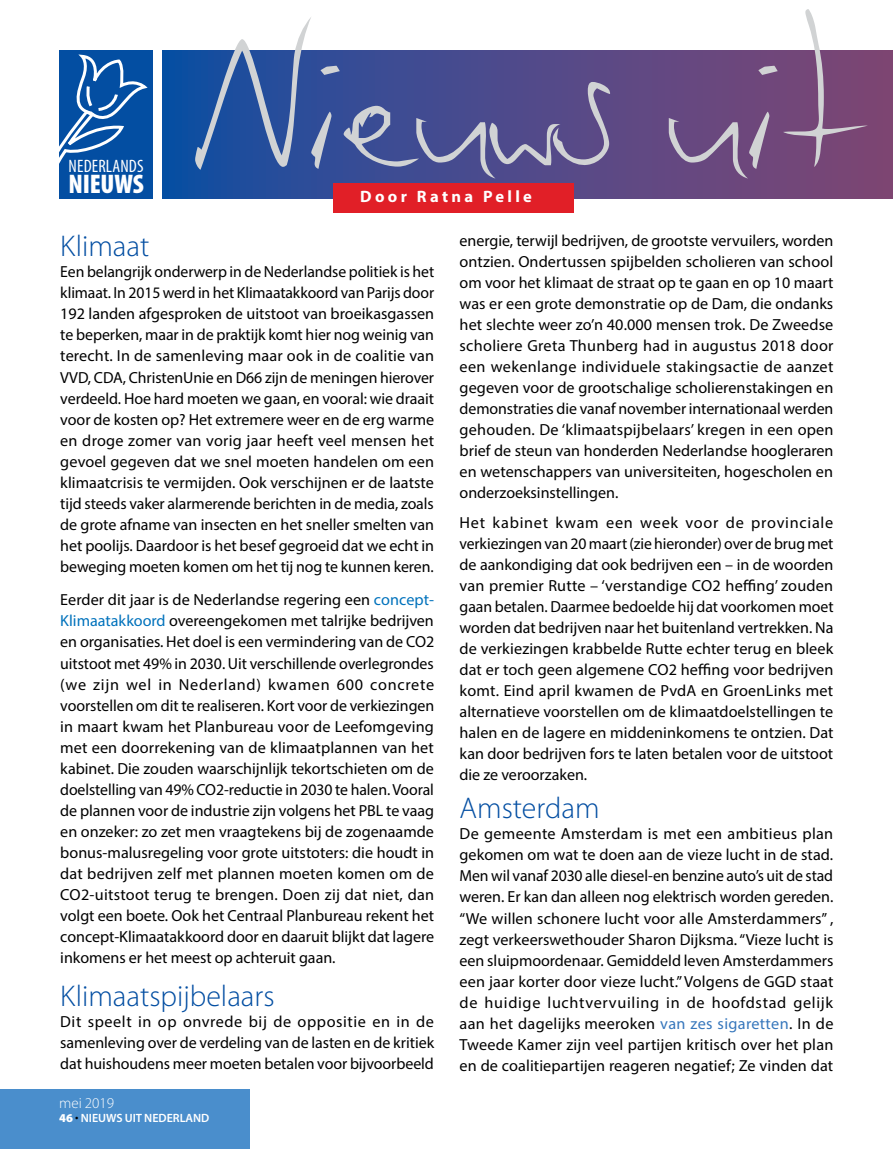
<style>
.page{position:relative;width:893px;height:1149px;background:#fff}
.page>*{position:absolute;margin:0;border:0;box-sizing:border-box;transform-origin:0 0}
.t1{font:300 30px "Myriad Pro";color:#034ea2}
.t2{font:900 condensed 27px "Myriad Pro";letter-spacing:-.01em;color:#fff}
.t3{font:condensed 18px "Myriad Pro";letter-spacing:.01em;color:#fff}
.t4{font:700 16.5px "Myriad Pro";letter-spacing:.2em;color:#fff}
.t5{font:16.05px/21px "Myriad Pro";color:#000;text-align:justify}
.t6{font:300 15px "Myriad Pro";color:#fff}
.t7{font:600 12px "Myriad Pro";color:#fff}
.s1{color:#0072bc}
.s2{font-weight:900}
.s3{font-weight:900;color:#000}
.s4{color:#3777bc}
</style>
<div class="page">
<svg style="left:162px;top:50px;width:731px;height:149px;background:#46498a"></svg>
<svg style="left:195px;top:9px;width:673px;height:169px"></svg>
<div style="left:60px;top:50px;width:93px;height:149px;background:#034ea2"></div>
<svg style="left:59px;top:53px;width:88px;height:146px"></svg>
<div style="left:333px;top:182px;width:241px;height:30px;background:#e11f27"></div>
<div style="left:0;top:1089px;width:249px;height:59px;background:#4a8ecc"></div>
<p class="t3" style="left:69px;top:155px;width:77px">NEDERLANDS</p>
<h2 class="t2" style="left:69px;top:167px;width:77px">NIEUWS</h2>
<p class="t4" style="left:360px;top:185px;width:173px">Door Ratna Pelle</p>
<h1 class="t1" style="left:60px;top:228px;width:91px">Klimaat</h1>
<p class="t5" style="left:60px;top:261px;width:375px">Een belangrijk onderwerp in de Nederlandse politiek is het klimaat. In 2015 werd in het Klimaatakkoord van Parijs door 192 landen afgesproken de uitstoot van broeikasgassen te beperken, maar in de praktijk komt hier nog weinig van terecht. In de samenleving maar ook in de coalitie van VVD, CDA, ChristenUnie en D66 zijn de meningen hierover verdeeld. Hoe hard moeten we gaan, en vooral: wie draait voor de kosten op? Het extremere weer en de erg warme en droge zomer van vorig jaar heeft veel mensen het gevoel gegeven dat we snel moeten handelen om een klimaatcrisis te vermijden. Ook verschijnen er de laatste tijd steeds vaker alarmerende berichten in de media, zoals de grote afname van insecten en het sneller smelten van het poolijs. Daardoor is het besef gegroeid dat we echt in beweging moeten komen om het tij nog te kunnen keren.</p>
<p class="t5" style="left:60px;top:589px;width:375px">Eerder dit jaar is de Nederlandse regering een <span class="s1">concept-Klimaatakkoord</span> overeengekomen met talrijke bedrijven en organisaties. Het doel is een vermindering van de CO2 uitstoot met 49% in 2030. Uit verschillende overlegrondes (we zijn wel in Nederland) kwamen 600 concrete voorstellen om dit te realiseren. Kort voor de verkiezingen in maart kwam het Planbureau voor de Leefomgeving met een doorrekening van de klimaatplannen van het kabinet. Die zouden waarschijnlijk tekortschieten om de doelstelling van 49% CO2-reductie in 2030 te halen. Vooral de plannen voor de industrie zijn volgens het PBL te vaag en onzeker: zo zet men vraagtekens bij de zogenaamde bonus-malusregeling voor grote uitstoters: die houdt in dat bedrijven zelf met plannen moeten komen om de CO2-uitstoot terug te brengen. Doen zij dat niet, dan volgt een boete. Ook het Centraal Planbureau rekent het concept-Klimaatakkoord door en daaruit blijkt dat lagere inkomens er het meest op achteruit gaan.</p>
<h1 class="t1" style="left:60px;top:977px;width:216px">Klimaatspijbelaars</h1>
<p class="t5" style="left:60px;top:1010px;width:375px">Dit speelt in op onvrede bij de oppositie en in de samenleving over de verdeling van de lasten en de kritiek dat huishoudens meer moeten betalen voor bijvoorbeeld</p>
<p class="t6" style="left:59px;top:1093px;width:56px">mei 2019</p>
<p class="t7" style="left:59px;top:1109px;width:152px"><span class="s2">46</span> <span class="s3">·</span> NIEUWS UIT NEDERLAND</p>
<p class="t5" style="left:460px;top:230px;width:375px">energie, terwijl bedrijven, de grootste vervuilers, worden ontzien. Ondertussen spijbelden scholieren van school om voor het klimaat de straat op te gaan en op 10 maart was er een grote demonstratie op de Dam, die ondanks het slechte weer zo’n 40.000 mensen trok. De Zweedse scholiere Greta Thunberg had in augustus 2018 door een wekenlange individuele stakingsactie de aanzet gegeven voor de grootschalige scholierenstakingen en demonstraties die vanaf november internationaal werden gehouden. De ‘klimaatspijbelaars’ kregen in een open brief de steun van honderden Nederlandse hoogleraren en wetenschappers van universiteiten, hogescholen en onderzoeksinstellingen.</p>
<p class="t5" style="left:460px;top:511px;width:375px">Het kabinet kwam een week voor de provinciale verkiezingen van 20 maart (zie hieronder) over de brug met de aankondiging dat ook bedrijven een – in de woorden van premier Rutte – ‘verstandige CO2 heffing’ zouden gaan betalen. Daarmee bedoelde hij dat voorkomen moet worden dat bedrijven naar het buitenland vertrekken. Na de verkiezingen krabbelde Rutte echter terug en bleek dat er toch geen algemene CO2 heffing voor bedrijven komt. Eind april kwamen de PvdA en GroenLinks met alternatieve voorstellen om de klimaatdoelstellingen te halen en de lagere en middeninkomens te ontzien. Dat kan door bedrijven fors te laten betalen voor de uitstoot die ze veroorzaken.</p>
<h1 class="t1" style="left:460px;top:790px;width:141px">Amsterdam</h1>
<p class="t5" style="left:460px;top:823px;width:375px">De gemeente Amsterdam is met een ambitieus plan gekomen om wat te doen aan de vieze lucht in de stad.<br>Men wil vanaf 2030 alle diesel-en benzine auto’s uit de stad weren. Er kan dan alleen nog elektrisch worden gereden. “We willen schonere lucht voor alle Amsterdammers” , zegt verkeerswethouder Sharon Dijksma. “Vieze lucht is een sluipmoordenaar. Gemiddeld leven Amsterdammers een jaar korter door vieze lucht.” Volgens de GGD staat de huidige luchtvervuiling in de hoofdstad gelijk aan het dagelijks meeroken <span class="s4">van zes sigaretten</span>. In de Tweede Kamer zijn veel partijen kritisch over het plan en de coalitiepartijen reageren negatief; Ze vinden dat</p>
</div>
